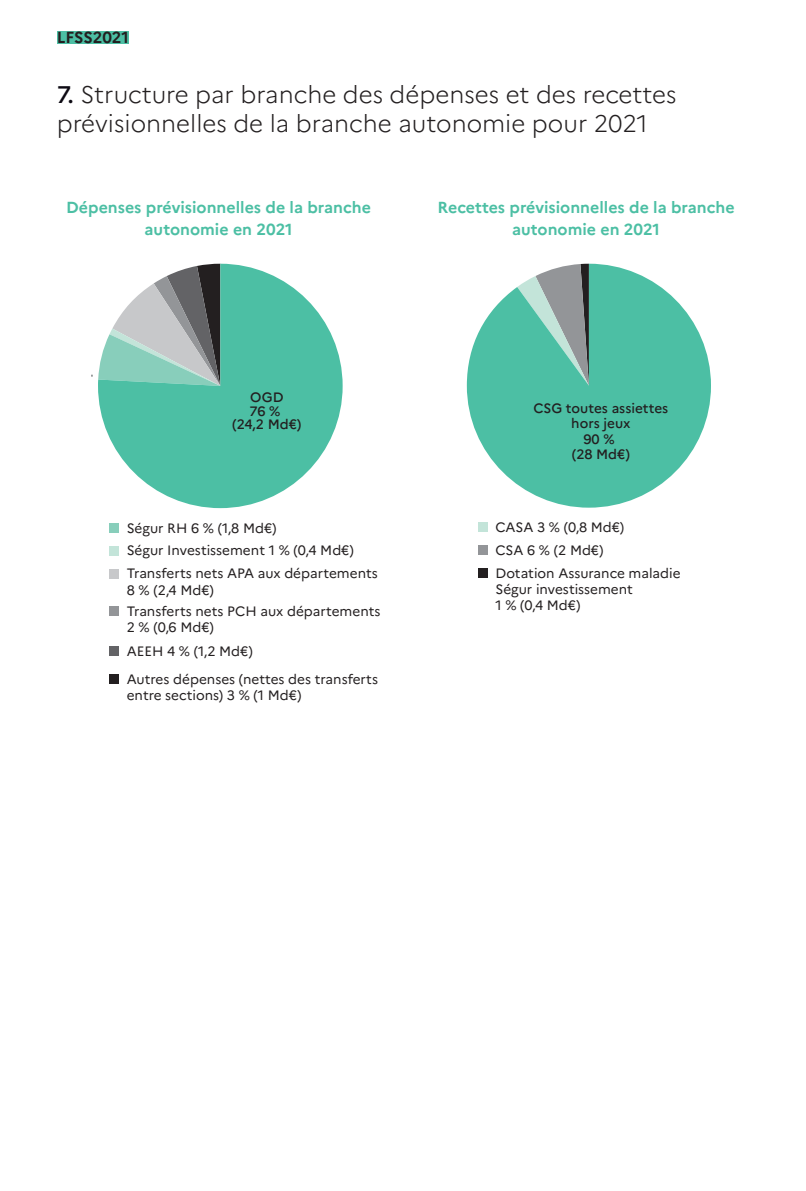
<style>
.page{position:relative;width:806px;height:1191px;background:#fff}
.page>*{position:absolute;margin:0;border:0;box-sizing:border-box;transform-origin:0 0}
.t1{font:300 24px/28.8px "Marianne";color:#231f20}
.t2{font:700 16px/22px "Marianne";color:#4cbfa4;text-align:center}
.t3{font:700 16px "Marianne";color:#231f20}
.t4{font:13.6px/23px "Marianne";color:#231f20}
.t5{font:500 13.6px/15.2px "Marianne";letter-spacing:-.005em;color:#231f20;text-align:center}
.s1{font-weight:500;color:#0d0a13}
</style>
<div class="page">
<div style="left:57px;top:31px;width:72px;height:12px;background:#4cbfa4"></div>
<svg style="left:98px;top:264px;width:244px;height:244px;background:#5cb7a2"></svg>
<div style="left:109px;top:523px;width:9px;height:10px;background:#88cebb"></div>
<div style="left:109px;top:546px;width:9px;height:9px;background:#c3e4d9"></div>
<div style="left:109px;top:569px;width:9px;height:9px;background:#c7c8ca"></div>
<div style="left:109px;top:606px;width:9px;height:10px;background:#939598"></div>
<div style="left:109px;top:646px;width:9px;height:10px;background:#636366"></div>
<div style="left:109px;top:674px;width:9px;height:10px;background:#231f20"></div>
<svg style="left:466px;top:264px;width:244px;height:243px;fill:#4cbfa4"></svg>
<div style="left:477px;top:522px;width:10px;height:10px;background:#c3e4d9"></div>
<div style="left:477px;top:545px;width:10px;height:10px;background:#939598"></div>
<div style="left:477px;top:568px;width:10px;height:10px;background:#231f20"></div>
<p class="t3" style="left:57px;top:28px;width:73px">LFSS2021</p>
<h1 class="t1" style="left:57px;top:80px;width:621px"><span class="s1">7.</span> Structure par branche des dépenses et des recettes prévisionnelles de la branche autonomie pour 2021</h1>
<p class="t2" style="left:66px;top:197px;width:306px">Dépenses prévisionnelles de la branche autonomie en 2021</p>
<p class="t2" style="left:437px;top:197px;width:298px">Recettes prévisionnelles de la branche autonomie en 2021</p>
<p class="t5" style="left:232px;top:390px;width:71px;line-height:13.6px">OGD<br>76 %<br>(24,2 Md€)</p>
<p class="t4" style="left:127px;top:516px;width:252px">Ségur RH 6 % (1,8 Md€)<br>Ségur Investissement 1 % (0,4 Md€)<br>Transferts nets APA aux départements</p>
<p class="t4" style="left:127px;top:579px;width:255px;line-height:21px">8 % (2,4 Md€)<br>Transferts nets PCH aux départements</p>
<p class="t4" style="left:127px;top:615px;width:127px;line-height:24px">2 % (0,6 Md€)<br>AEEH 4 % (1,2 Md€)</p>
<p class="t4" style="left:127px;top:671px;width:253px;line-height:16.4px">Autres dépenses (nettes des transferts entre sections) 3 % (1 Md€)</p>
<p class="t5" style="left:533px;top:400px;width:136px">CSG toutes assiettes hors jeux<br>90 %<br>(28 Md€)</p>
<p class="t4" style="left:495px;top:516px;width:187px">CASA 3 % (0,8 Md€)<br>CSA 6 % (2 Md€)<br>Dotation Assurance maladie</p>
<p class="t4" style="left:495px;top:581px;width:139px;line-height:16.2px">Ségur investissement<br>1 % (0,4 Md€)</p>
</div>
